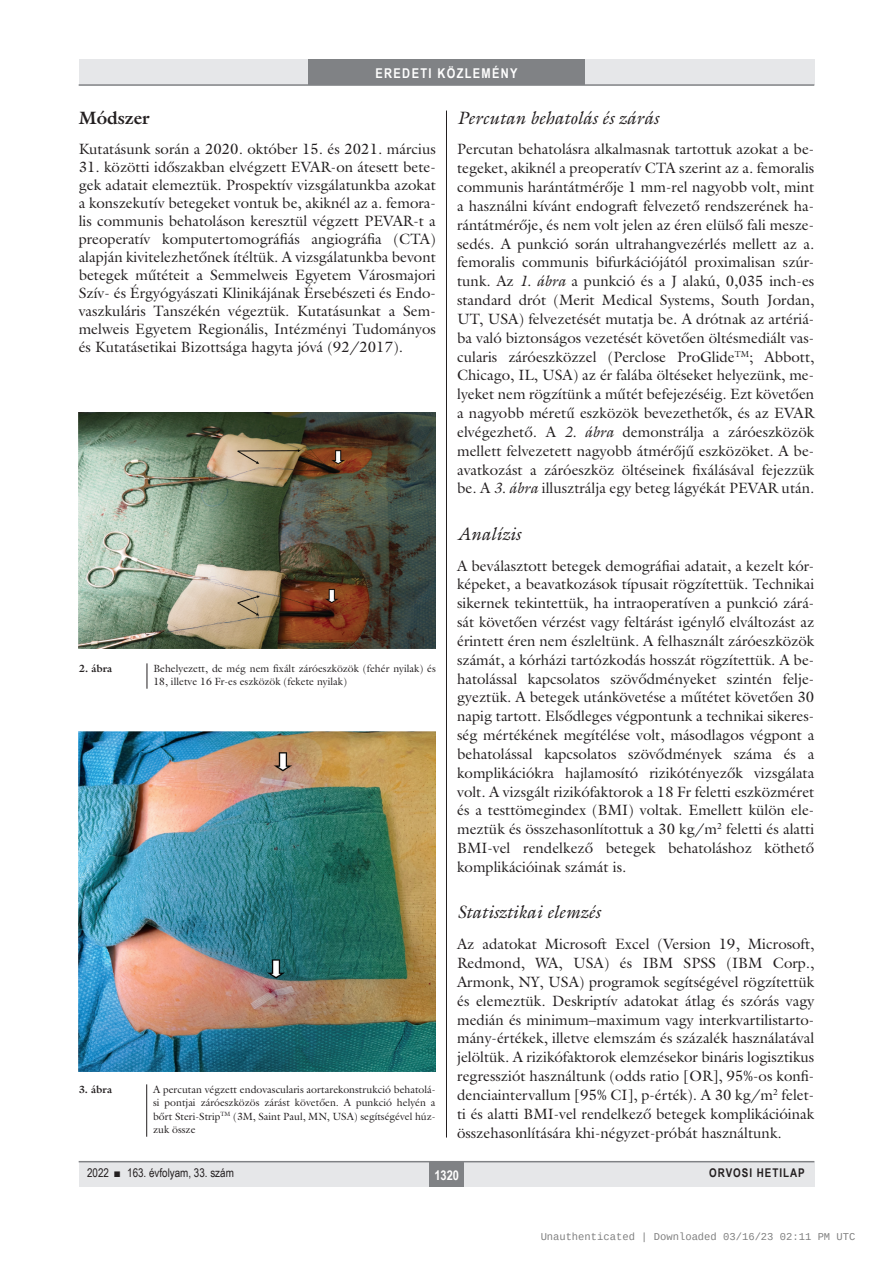
<style>
.page{position:relative;width:893px;height:1263px;background:#fff}
.page>*{position:absolute;margin:0;border:0;box-sizing:border-box;transform-origin:0 0}
.alcimkurziv{font:italic 18px "Galliard Reg";color:#231f20}
.alcimbold{font:700 18px "Galliard Reg";color:#231f20}
.Body_tompa{font:15px/18.9px "Galliard Reg";color:#231f20;text-align:justify}
.rovatcim_jo{font:700 13.5px "Arial Narrow";letter-spacing:.1em;color:#fff}
.oldalszam{font:700 13.5px "Arial Narrow";color:#fff}
.pagina{font:12px "Arial Narrow";color:#231f20}
.pagina-2{font:700 12px "Arial Narrow";letter-spacing:.08em;color:#231f20}
.kepalairas2{font:10.5px/13.5px "Galliard Reg";color:#231f20}
.t1{font:10.5px "Liberation Mono";color:rgb(0 0 0/.5)}
.kepalairas1{font:700 10.5px "Galliard Reg";color:#231f20}
.s1{font-style:italic}
</style>
<div class="page">
<div style="left:79px;top:1161px;width:735px;height:25px;background:#e6e7e9"></div>
<hr style="left:79px;top:1161px;width:735px;height:1px;background:#808285">
<div style="left:430px;top:1161px;width:34px;height:25px;background:#808285"></div>
<div style="left:79px;top:60px;width:735px;height:25px;background:#e6e7e9"></div>
<div style="left:308px;top:60px;width:277px;height:25px;background:#808285"></div>
<hr style="left:79px;top:84px;width:735px;height:2px;background:#808285">
<hr style="left:446px;top:111px;width:1px;height:1026px;background:#231f20">
<svg style="left:147px;top:663px;width:1px;height:26px"></svg>
<hr style="left:146px;top:1084px;width:1px;height:53px;background:#231f20">
<img style="left:79px;top:412px;width:357px;height:236px">
<img style="left:79px;top:732px;width:357px;height:339px">
<p class="rovatcim_jo" style="left:375px;top:63px;width:144px">EREDETI KÖZLEMÉNY</p>
<p class="alcimbold" style="left:79px;top:106px;width:72px">Módszer</p>
<p class="Body_tompa" style="left:79px;top:139px;width:359px">Kutatásunk során a 2020. október 15. és 2021. március</p>
<p class="Body_tompa" style="left:79px;top:157px;width:359px;line-height:18px">31. közötti időszakban elvégzett EVAR-on átesett bete&shy;gek adatait elemeztük. Prospektív vizsgálatunkba azokat a konszekutív betegeket vontuk be, akiknél az a. femora&shy;lis communis behatoláson keresztül végzett PEVAR-t a preoperatív komputertomográfiás angiográfia (CTA) alapján kivitelezhetőnek ítéltük. A vizsgálatunkba bevont betegek műtéteit a Semmelweis Egyetem Városmajori Szív- és Érgyógyászati Klinikájának Érsebészeti és Endo&shy;vaszkuláris Tanszékén végeztük. Kutatásunkat a Sem&shy;melweis Egyetem Regionális, Intézményi Tudományos és Kutatásetikai Bizottsága hagyta jóvá (92/2017).</p>
<p class="kepalairas1" style="left:79px;top:661px;width:35px">2. ábra</p>
<p class="kepalairas2" style="left:153px;top:661px;width:284px">Behelyezett, de még nem fixált záróeszközök (fehér nyilak) és<br>18, illetve 16 Fr-es eszközök (fekete nyilak)</p>
<p class="kepalairas1" style="left:79px;top:1082px;width:35px">3. ábra</p>
<p class="kepalairas2" style="left:153px;top:1082px;width:284px;text-align:justify">A percutan végzett endovascularis aortarekonstrukció behatolá&shy;si pontjai záróeszközös zárást követően. A punkció helyén a bőrt Steri-Strip<sup>TM</sup> (3M, Saint Paul, MN, USA) segítségével húz&shy;zuk össze</p>
<p class="alcimkurziv" style="left:457px;top:106px;width:203px">Percutan behatolás és zárás</p>
<p class="Body_tompa" style="left:457px;top:140px;width:359px">Percutan behatolásra alkalmasnak tartottuk azokat a be&shy;tegeket, akiknél a preoperatív CTA szerint az a. femoralis communis harántátmérője 1 mm-rel nagyobb volt, mint a használni kívánt endograft felvezető rendszerének ha&shy;rántátmérője, és nem volt jelen az éren elülső fali mesze&shy;sedés. A punkció során ultrahangvezérlés mellett az a. femoralis communis bifurkációjától proximalisan szúr&shy;tunk. Az <span class="s1">1. ábra</span> a punkció és a J alakú, 0,035 inch-es standard drót (Merit Medical Systems, South Jordan, UT, USA) felvezetését mutatja be. A drótnak az artériá&shy;ba való biztonságos vezetését követően öltésmediált vas&shy;cularis záróeszközzel (Perclose ProGlide<sup>TM</sup>; Abbott, Chicago, IL, USA) az ér falába öltéseket helyezünk, me&shy;lyeket nem rögzítünk a műtét befejezéséig. Ezt követően a nagyobb méretű eszközök bevezethetők, és az EVAR elvégezhető. A <span class="s1">2. ábra</span> demonstrálja a záróeszközök mellett felvezetett nagyobb átmérőjű eszközöket. A be&shy;avatkozást a záróeszköz öltéseinek fixálásával fejezzük be. A <span class="s1">3. ábra</span> illusztrálja egy beteg lágyékát PEVAR után.</p>
<p class="alcimkurziv" style="left:457px;top:522px;width:65px">Analízis</p>
<p class="Body_tompa" style="left:457px;top:556px;width:359px">A beválasztott betegek demográfiai adatait, a kezelt kór&shy;képeket, a beavatkozások típusait rögzítettük. Technikai sikernek tekintettük, ha intraoperatíven a punkció zárá&shy;sát követően vérzést vagy feltárást igénylő elváltozást az érintett éren nem észleltünk. A felhasznált záróeszközök számát, a kórházi tartózkodás hosszát rögzítettük. A be&shy;hatolással kapcsolatos szövődményeket szintén felje&shy;gyeztük. A betegek utánkövetése a műtétet követően 30 napig tartott. Elsődleges végpontunk a technikai sikeres&shy;ség mértékének megítélése volt, másodlagos végpont a behatolással kapcsolatos szövődmények száma és a komplikációkra hajlamosító rizikótényezők vizsgálata volt. A vizsgált rizikófaktorok a 18 Fr feletti eszközméret és a testtömegindex (BMI) voltak. Emellett külön ele&shy;meztük és összehasonlítottuk a 30 kg/m<sup>2</sup> feletti és alatti BMI-vel rendelkező betegek behatoláshoz köthető komplikációinak számát is.</p>
<p class="alcimkurziv" style="left:457px;top:901px;width:144px">Statisztikai elemzés</p>
<p class="Body_tompa" style="left:457px;top:934px;width:359px">Az adatokat Microsoft Excel (Version 19, Microsoft, Redmond, WA, USA) és IBM SPSS (IBM Corp., Armonk, NY, USA) programok segítségével rögzítettük és elemeztük. Deskriptív adatokat átlag és szórás vagy medián és minimum–maximum vagy interkvartilistarto&shy;mány-értékek, illetve elemszám és százalék használatával jelöltük. A rizikófaktorok elemzésekor bináris logisztikus regressziót használtunk (odds ratio [OR], 95%-os konfi&shy;denciaintervallum [95% CI], p-érték). A 30 kg/m<sup>2</sup> felet&shy;ti és alatti BMI-vel rendelkező betegek komplikációinak összehasonlítására khi-négyzet-próbát használtunk.</p>
<p class="pagina" style="left:87px;top:1164px;width:148px">2022 ■ 163. évfolyam, 33. szám</p>
<p class="oldalszam" style="left:434px;top:1165px;width:26px">1320</p>
<p class="pagina-2" style="left:709px;top:1164px;width:97px">ORVOSI HETILAP</p>
<p class="t1" style="left:540px;top:1232px;width:316px">Unauthenticated | Downloaded 03/16/23 02:11 PM UTC</p>
</div>
